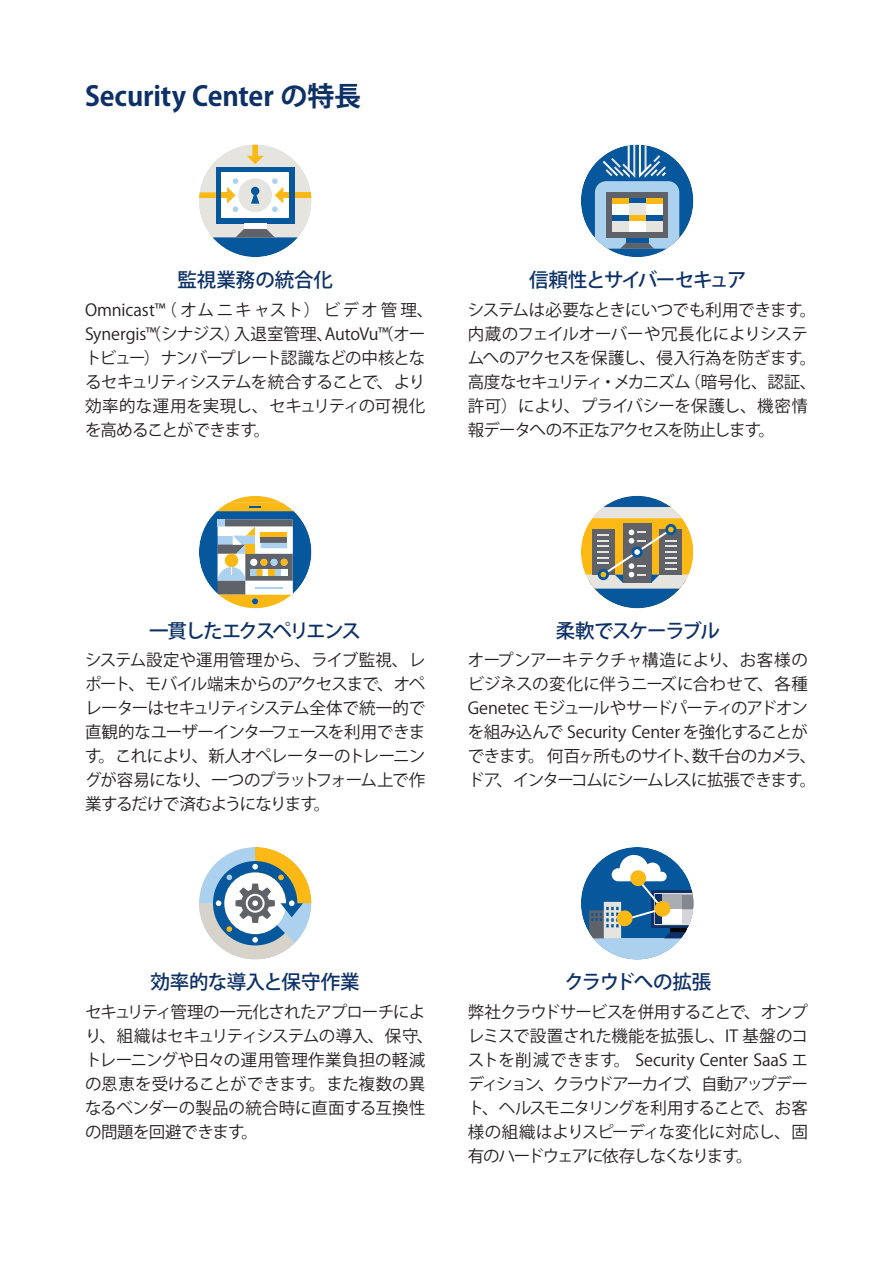
<style>
.page{position:relative;width:893px;height:1263px;background:#fff}
.page>*{position:absolute;margin:0;border:0;box-sizing:border-box;transform-origin:0 0}
.t1{font:700 27px "Koz Go Pr 6 N";letter-spacing:-.005em;color:#0d3166}
.t2{font:500 19.5px "Koz Go Pr 6 N";letter-spacing:-.06em;color:#0d3166}
.t3{font:500 19.5px "Koz Go Pr 6 N";letter-spacing:-.105em;color:#0d3166}
.t4{font:500 19.5px "Koz Go Pr 6 N";letter-spacing:-.02em;color:#0d3166}
.t5{font:500 19.5px "Koz Go Pr 6 N";letter-spacing:-.005em;color:#0d3166}
.t6{font:16.5px/24px "Koz Go Pr 6 N";letter-spacing:-.035em;color:#231f20}
</style>
<div class="page">
<div style="left:199px;top:145px;width:112px;height:112px;background:#e6e4df;border-radius:50%"></div>
<div style="left:216px;top:167px;width:79px;height:56px;background:#06579c"></div>
<div style="left:221px;top:173px;width:68px;height:45px;background:#fff"></div>
<div style="left:244px;top:223px;width:22px;height:6px;background:#fff"></div>
<svg style="left:212px;top:229px;width:86px;height:28px"></svg>
<div style="left:238px;top:178px;width:34px;height:34px;background:#e6e4df;border-radius:50%"></div>
<div style="left:251px;top:187px;width:8px;height:8px;background:#06579c;border-radius:50%"></div>
<svg style="left:251px;top:192px;width:8px;height:12px"></svg>
<div style="left:295px;top:192px;width:16px;height:6px;background:#fcb814"></div>
<div style="left:280px;top:192px;width:9px;height:6px;background:#fcb814"></div>
<svg style="left:272px;top:178px;width:11px;height:34px"></svg>
<svg style="left:247px;top:145px;width:17px;height:19px"></svg>
<svg style="left:199px;top:192px;width:17px;height:6px"></svg>
<div style="left:221px;top:192px;width:9px;height:6px;background:#fcb814"></div>
<svg style="left:227px;top:178px;width:11px;height:34px"></svg>
<svg style="left:199px;top:496px;width:113px;height:112px"></svg>
<svg style="left:199px;top:847px;width:112px;height:112px"></svg>
<div style="left:581px;top:145px;width:112px;height:112px;background:#06579c;border-radius:50%"></div>
<svg style="left:595px;top:145px;width:84px;height:112px"></svg>
<svg style="left:581px;top:496px;width:112px;height:112px"></svg>
<div style="left:623px;top:524px;width:28px;height:59px;background:#5f6369"></div>
<svg style="left:665px;top:524px;width:11px;height:11px"></svg>
<svg style="left:586px;top:527px;width:103px;height:81px"></svg>
<svg style="left:592px;top:496px;width:90px;height:22px"></svg>
<div style="left:581px;top:847px;width:112px;height:112px;background:#06579c;border-radius:50%"></div>
<svg style="left:593px;top:938px;width:89px;height:21px;fill:#acd1ee"></svg>
<svg style="left:589px;top:854px;width:104px;height:84px"></svg>
<h1 class="t1" style="left:85px;top:81px;width:278px">Security Center の特長</h1>
<p class="t5" style="left:177px;top:269px;width:157px">監視業務の統合化</p>
<p class="t6" style="left:85px;top:298px;width:350px">Omnicast™（オムニキャスト）ビデオ管理、<br>Synergis™（シナジス）入退室管理、AutoVu™（オートビュー）ナンバープレート認識などの中核となるセキュリティシステムを統合することで、より効率的な運用を実現し、セキュリティの可視化を高めることができます。</p>
<p class="t2" style="left:529px;top:269px;width:219px">信頼性とサイバーセキュア</p>
<p class="t6" style="left:468px;top:298px;width:350px">システムは必要なときにいつでも利用できます。内蔵のフェイルオーバーや冗長化によりシステムへのアクセスを保護し、侵入行為を防ぎます。高度なセキュリティ・メカニズム（暗号化、認証、許可）により、プライバシーを保護し、機密情報データへの不正なアクセスを防止します。</p>
<p class="t3" style="left:149px;top:620px;width:213px">一貫したエクスペリエンス</p>
<p class="t6" style="left:85px;top:649px;width:342px;text-align:justify">システム設定や運用管理から、ライブ監視、レポート、モバイル端末からのアクセスまで、オペレーターはセキュリティシステム全体で統一的で直観的なユーザーインターフェースを利用できます。これにより、新人オペレーターのトレーニングが容易になり、一つのプラットフォーム上で作業するだけで済むようになります。</p>
<p class="t2" style="left:556px;top:620px;width:166px">柔軟でスケーラブル</p>
<p class="t6" style="left:468px;top:649px;width:350px">オープンアーキテクチャ構造により、お客様のビジネスの変化に伴うニーズに合わせて、各種<br>Genetec モジュールやサードパーティのアドオンを組み込んで Security Center を強化することができます。 何百ヶ所ものサイト、数千台のカメラ、ドア、インターコムにシームレスに拡張できます。</p>
<p class="t4" style="left:151px;top:971px;width:210px">効率的な導入と保守作業</p>
<p class="t6" style="left:85px;top:1000px;width:350px">セキュリティ管理の一元化されたアプローチにより、組織はセキュリティシステムの導入、保守、トレーニングや日々の運用管理作業負担の軽減の恩恵を受けることができます。また複数の異なるベンダーの製品の統合時に直面する互換性の問題を回避できます。</p>
<p class="t2" style="left:564px;top:971px;width:148px">クラウドへの拡張</p>
<p class="t6" style="left:468px;top:1000px;width:342px;text-align:justify">弊社クラウドサービスを併用することで、オンプレミスで設置された機能を拡張し、IT 基盤のコストを削減できます。 Security Center SaaS エディション、クラウドアーカイブ、自動アップデート、ヘルスモニタリングを利用することで、お客様の組織はよりスピーディな変化に対応し、固有のハードウェアに依存しなくなります。</p>
</div>
